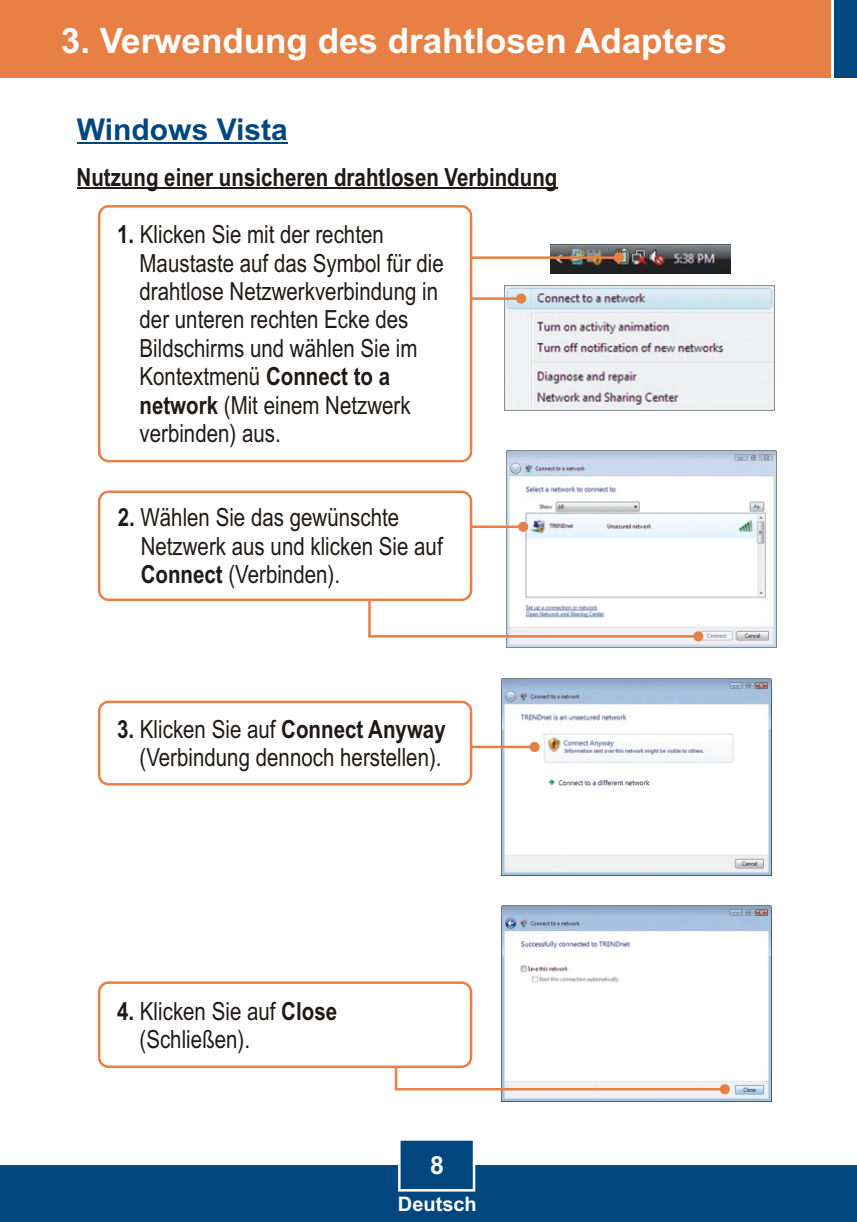
<style>
.page{position:relative;width:857px;height:1222px;background:#fff}
.page>*{position:absolute;margin:0;border:0;box-sizing:border-box;transform-origin:0 0}
.t1{font:700 35px "Arial";color:#fff}
.t2{font:700 30px "Arial";color:#004780}
.t3{font:25px/28.5px "Arial Narrow";color:#1f1a17}
.t4{font:700 25px "Arial Narrow";color:#1f1a17}
.t5{font:700 25px "Arial";color:#fff}
.t6{font:700 20px "Arial";color:#fff}
.s1{font-weight:700}
</style>
<div class="page">
<div style="left:0;top:1165px;width:857px;height:56px;background:#004780"></div>
<div style="left:0;top:0;width:831px;height:78px;background:#e88045"></div>
<div style="left:834px;top:0;width:23px;height:78px;background:#004780"></div>
<img style="left:504px;top:286px;width:270px;height:124px">
<img style="left:501px;top:905px;width:270px;height:196px">
<img style="left:501px;top:678px;width:270px;height:197px">
<img style="left:506px;top:451px;width:270px;height:196px">
<img style="left:550px;top:245px;width:180px;height:29px">
<svg style="left:472px;top:252px;width:152px;height:11px"></svg>
<svg style="left:254px;top:521px;width:449px;height:120px"></svg>
<svg style="left:472px;top:742px;width:68px;height:10px"></svg>
<svg style="left:472px;top:293px;width:54px;height:11px"></svg>
<div style="left:98px;top:205px;width:374px;height:257px;background:#fff;border:3px solid #e88045;border-radius:9px"></div>
<hr style="left:77px;top:143px;width:211px;height:1px;background:#004780">
<div style="left:98px;top:490px;width:374px;height:111px;background:#fff;border:3px solid #e88045;border-radius:9px"></div>
<svg style="left:391px;top:987px;width:339px;height:107px"></svg>
<div style="left:98px;top:981px;width:374px;height:87px;background:#fff;border:3px solid #e88045;border-radius:9px"></div>
<hr style="left:77px;top:188px;width:480px;height:1px;background:#1f1a17">
<svg style="left:398px;top:1140px;width:78px;height:52px"></svg>
<div style="left:98px;top:700px;width:374px;height:85px;background:#fff;border:3px solid #e88045;border-radius:9px"></div>
<h1 class="t1" style="left:61px;top:27px;width:667px">3. Verwendung des drahtlosen Adapters</h1>
<p class="t2" style="left:77px;top:118px;width:212px">Windows Vista</p>
<p class="t4" style="left:77px;top:168px;width:482px">Nutzung einer unsicheren drahtlosen Verbindung</p>
<p class="t3" style="left:140px;top:222px;width:306px;text-indent:-22px"><span class="s1">1.</span> Klicken Sie mit der rechten<br>Maustaste auf das Symbol für die drahtlose Netzwerkverbindung in der unteren rechten Ecke des<br>Bildschirms und wählen Sie im<br>Kontextmenü <span class="s1">Connect to a network</span> (Mit einem Netzwerk verbinden) aus.</p>
<p class="t3" style="left:141px;top:505px;width:303px;text-indent:-23px"><span class="s1">2.</span> Wählen Sie das gewünschte<br>Netzwerk aus und klicken Sie auf<br><span class="s1">Connect</span> (Verbinden).</p>
<p class="t3" style="left:117px;top:717px;width:330px;text-align:right"><span class="s1">3.</span> Klicken Sie auf <span class="s1">Connect Anyway </span>(Verbindung dennoch herstellen).</p>
<p class="t3" style="left:140px;top:998px;width:199px;text-indent:-22px"><span class="s1">4.</span> Klicken Sie auf <span class="s1">Close </span>(Schließen).</p>
<p class="t5" style="left:430px;top:1155px;width:15px">8</p>
<p class="t6" style="left:398px;top:1196px;width:80px">Deutsch</p>
</div>
